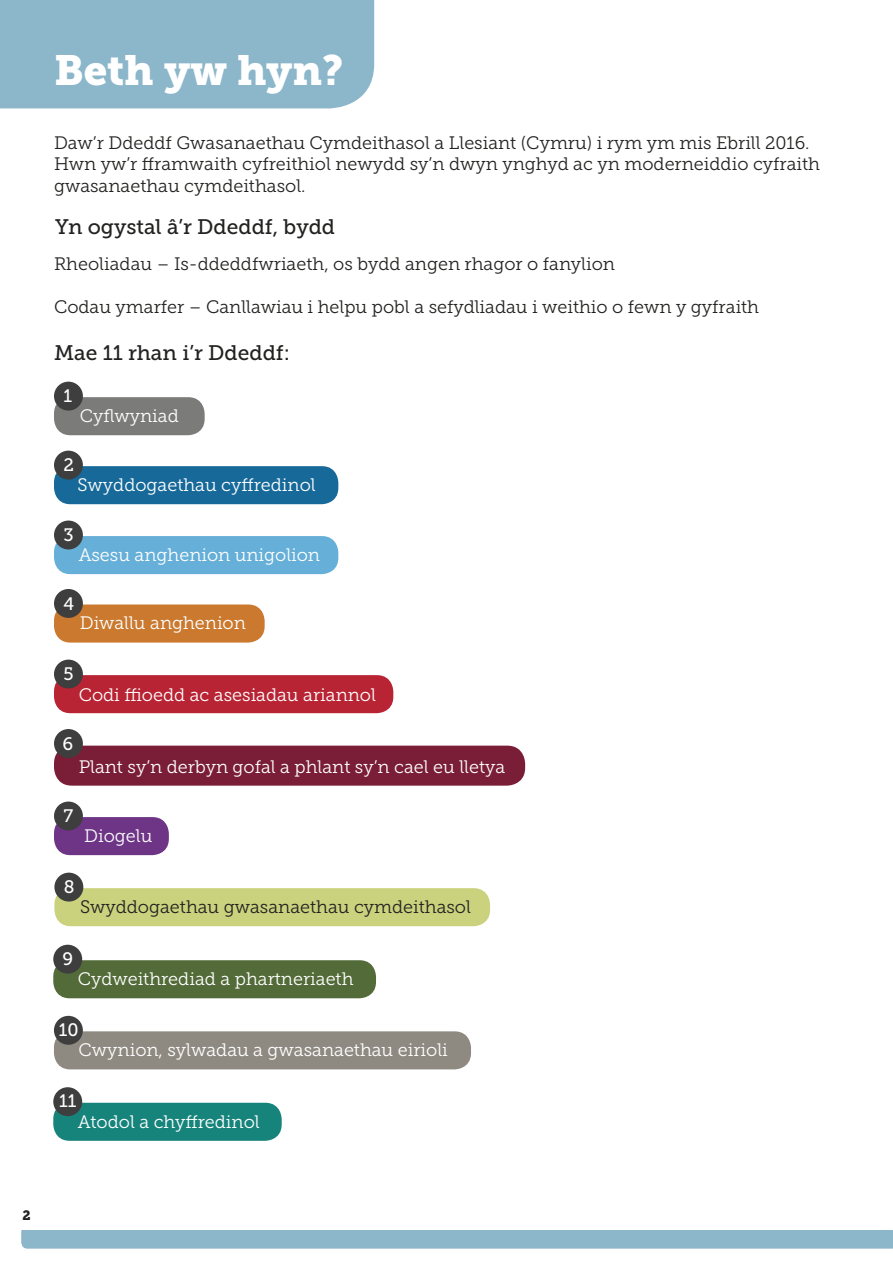
<style>
.page{position:relative;width:893px;height:1263px;background:#fff}
.page>*{position:absolute;margin:0;border:0;box-sizing:border-box;transform-origin:0 0}
.Main_Body{font:42px "Museo Slab 900";color:#fff}
.Main_Body-2{font:21px "Museo Slab 500";color:#222221}
.Main_Body-3{font:18px/21.6px "Museo Slab 300";color:#222221}
.Main_Body-4{font:18px "Museo Slab 300";color:#fff}
.t1{font:18px "Museo Slab 500";color:#fff}
.t2{font:13.5px "Museo Slab 900";color:#222221}
</style>
<div class="page">
<div style="left:54px;top:536px;width:284px;height:38px;background:#65afd8;border-radius:17px"></div>
<div style="left:54px;top:397px;width:151px;height:38px;background:#7b7b7a;border-radius:17px"></div>
<div style="left:54px;top:604px;width:211px;height:38px;background:#ca792f;border-radius:17px"></div>
<div style="left:54px;top:817px;width:115px;height:38px;background:#6e3586;border-radius:16px"></div>
<div style="left:54px;top:888px;width:436px;height:38px;background:#cad27d;border-radius:17px"></div>
<div style="left:53px;top:960px;width:323px;height:38px;background:#526b38;border-radius:17px"></div>
<div style="left:54px;top:1031px;width:417px;height:38px;background:#8e8a82;border-radius:17px"></div>
<div style="left:53px;top:1103px;width:229px;height:38px;background:#17847c;border-radius:17px"></div>
<div style="left:54px;top:675px;width:339px;height:38px;background:#b82433;border-radius:17px"></div>
<div style="left:54px;top:746px;width:471px;height:40px;background:#7a1d36;border-radius:18px"></div>
<div style="left:54px;top:466px;width:284px;height:38px;background:#166999;border-radius:17px"></div>
<div style="left:54px;top:520px;width:29px;height:29px;background:#3f3e3e;border-radius:50%"></div>
<div style="left:54px;top:382px;width:29px;height:29px;background:#3f3e3e;border-radius:50%"></div>
<div style="left:54px;top:589px;width:29px;height:29px;background:#3f3e3e;border-radius:50%"></div>
<div style="left:54px;top:801px;width:29px;height:29px;background:#3f3e3e;border-radius:50%"></div>
<div style="left:54px;top:873px;width:29px;height:28px;background:#3f3e3e;border-radius:50%"></div>
<div style="left:53px;top:945px;width:29px;height:29px;background:#3f3e3e;border-radius:50%"></div>
<div style="left:54px;top:1016px;width:29px;height:29px;background:#3f3e3e;border-radius:50%"></div>
<div style="left:53px;top:1087px;width:29px;height:29px;background:#3f3e3e;border-radius:50%"></div>
<div style="left:54px;top:660px;width:29px;height:28px;background:#3f3e3e;border-radius:50%"></div>
<div style="left:54px;top:729px;width:29px;height:29px;background:#3f3e3e;border-radius:50%"></div>
<div style="left:54px;top:451px;width:29px;height:28px;background:#3f3e3e;border-radius:50%"></div>
<div style="left:0;top:0;width:374px;height:108px;background:#8cb6ca"></div>
<div style="left:21px;top:1230px;width:872px;height:18px;background:#8cb6ca"></div>
<p class="Main_Body" style="left:54px;top:46px;width:291px">Beth yw hyn?</p>
<p class="Main_Body-3" style="left:54px;top:132px;width:768px">Daw’r Ddeddf Gwasanaethau Cymdeithasol a Llesiant (Cymru) i rym ym mis Ebrill 2016.<br>Hwn yw’r fframwaith cyfreithiol newydd sy’n dwyn ynghyd ac yn moderneiddio cyfraith gwasanaethau cymdeithasol.</p>
<p class="Main_Body-2" style="left:55px;top:215px;width:282px">Yn ogystal â’r Ddeddf, bydd</p>
<p class="Main_Body-3" style="left:54px;top:253px;width:562px">Rheoliadau – Is-ddeddfwriaeth, os bydd angen rhagor o fanylion</p>
<p class="Main_Body-3" style="left:54px;top:296px;width:707px">Codau ymarfer – Canllawiau i helpu pobl a sefydliadau i weithio o fewn y gyfraith</p>
<p class="Main_Body-2" style="left:54px;top:341px;width:237px">Mae 11 rhan i’r Ddeddf:</p>
<p class="t1" style="left:64px;top:386px;width:10px">1</p>
<p class="Main_Body-4" style="left:80px;top:406px;width:101px">Cyflwyniad</p>
<p class="t1" style="left:64px;top:455px;width:12px">2</p>
<p class="Main_Body-4" style="left:78px;top:475px;width:240px">Swyddogaethau cyffredinol</p>
<p class="t1" style="left:64px;top:525px;width:12px">3</p>
<p class="Main_Body-4" style="left:79px;top:545px;width:243px">Asesu anghenion unigolion</p>
<p class="t1" style="left:64px;top:593px;width:12px">4</p>
<p class="Main_Body-4" style="left:80px;top:613px;width:168px">Diwallu anghenion</p>
<p class="t1" style="left:64px;top:664px;width:12px">5</p>
<p class="Main_Body-4" style="left:79px;top:685px;width:299px">Codi ffioedd ac asesiadau ariannol</p>
<p class="t1" style="left:63px;top:733px;width:12px">6</p>
<p class="Main_Body-4" style="left:79px;top:757px;width:428px">Plant sy’n derbyn gofal a phlant sy’n cael eu lletya</p>
<p class="t1" style="left:64px;top:806px;width:11px">7</p>
<p class="Main_Body-4" style="left:84px;top:826px;width:70px">Diogelu</p>
<p class="t1" style="left:64px;top:877px;width:12px">8</p>
<p class="Main_Body-3" style="left:80px;top:896px;width:392px">Swyddogaethau gwasanaethau cymdeithasol</p>
<p class="t1" style="left:62px;top:949px;width:12px">9</p>
<p class="Main_Body-4" style="left:78px;top:969px;width:277px">Cydweithrediad a phartneriaeth</p>
<p class="t1" style="left:59px;top:1020px;width:21px">10</p>
<p class="Main_Body-4" style="left:79px;top:1040px;width:371px">Cwynion, sylwadau a gwasanaethau eirioli</p>
<p class="t1" style="left:59px;top:1091px;width:19px">11</p>
<p class="Main_Body-4" style="left:78px;top:1112px;width:183px">Atodol a chyffredinol</p>
<p class="t2" style="left:22px;top:1207px;width:10px">2</p>
</div>
